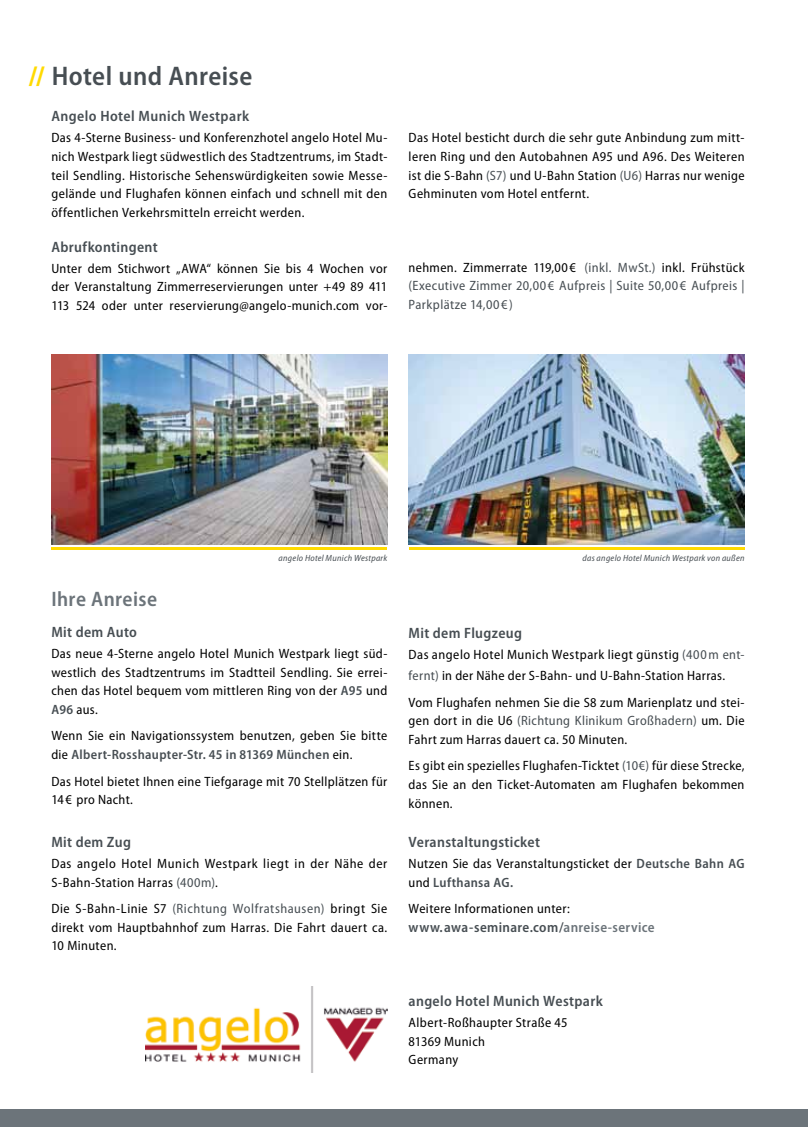
<style>
.page{position:relative;width:808px;height:1127px;background:#fff}
.page>*{position:absolute;margin:0;border:0;box-sizing:border-box;transform-origin:0 0}
.t1{font:600 semi-condensed 27px "Myriad Pro";letter-spacing:.015em;color:#474e53}
.t2{font:600 semi-condensed 21px "Myriad Pro";letter-spacing:.02em;color:#6c747a}
.t3{font:600 semi-condensed 15px "Myriad Pro";letter-spacing:.025em;color:#474e53}
.t4{font:600 semi-condensed 14.25px "Myriad Pro";letter-spacing:.025em;color:#474e53}
.t5{font:semi-condensed 13.5px/18.6px "Myriad Pro";letter-spacing:.025em;color:#000;text-align:justify}
.t6{font:semi-condensed 13.5px/18.6px "Myriad Pro";letter-spacing:.03em;color:#474e53;text-align:justify}
.t7{font:semi-condensed 13.5px/18.6px "Myriad Pro";letter-spacing:.045em;color:#000}
.t8{font:italic semi-condensed 9px "Myriad Pro";letter-spacing:.03em;color:#474e53}
.s1{font-weight:700;font-stretch:normal;color:#ffda00}
.s2{color:#474e53}
.s3{color:#000}
.s4{font-weight:600;color:#474e53}
.s5{color:#6c747a}
</style>
<div class="page">
<div style="left:0;top:1110px;width:808px;height:17px;background:#6c747a"></div>
<hr style="left:51px;top:547px;width:336px;height:3px;background:#ffda00">
<hr style="left:409px;top:547px;width:335px;height:3px;background:#ffda00">
<img style="left:51px;top:354px;width:336px;height:190px">
<img style="left:409px;top:354px;width:335px;height:190px">
<img style="left:146px;top:986px;width:241px;height:87px">
<h1 class="t1" style="left:28px;top:61px;width:225px"><span class="s1">//</span> Hotel und Anreise</h1>
<p class="t3" style="left:51px;top:108px;width:199px">Angelo Hotel Munich Westpark</p>
<p class="t5" style="left:51px;top:129px;width:337px">Das 4-Sterne Business- und Konferenzhotel angelo Hotel Mu&shy;nich Westpark liegt südwestlich des Stadtzentrums, im Stadt&shy;teil Sendling. Historische Sehenswürdigkeiten sowie Messe&shy;gelände und Flughafen können einfach und schnell mit den öffentlichen Verkehrsmitteln erreicht werden.</p>
<p class="t5" style="left:409px;top:129px;width:337px">Das Hotel besticht durch die sehr gute Anbindung zum mitt&shy;leren Ring und den Autobahnen A95 und A96. Des Weiteren ist die S-Bahn <span class="s2">(S7)</span> und U-Bahn Station <span class="s2">(U6)</span> Harras nur wenige Gehminuten vom Hotel entfernt.</p>
<p class="t3" style="left:51px;top:238px;width:108px">Abrufkontingent</p>
<p class="t5" style="left:51px;top:259px;width:337px">Unter dem Stichwort „AWA“ können Sie bis 4 Wochen vor der Veranstaltung Zimmerreservierungen unter +49 89 411<br>113 524 oder unter reservierung@angelo-munich.com vor-</p>
<p class="t6" style="left:409px;top:258px;width:337px"><span class="s3">nehmen. Zimmerrate 119,00€</span> (inkl. MwSt.) <span class="s3">inkl. Frühstück </span>(Executive Zimmer 20,00€ Aufpreis | Suite 50,00€ Aufpreis | Parkplätze 14,00€)</p>
<h2 class="t2" style="left:51px;top:587px;width:107px">Ihre Anreise</h2>
<p class="t8" style="left:279px;top:553px;width:110px">angelo Hotel Munich Westpark</p>
<p class="t8" style="left:582px;top:553px;width:163px">das angelo Hotel Munich Westpark von außen</p>
<p class="t3" style="left:51px;top:623px;width:87px">Mit dem Auto</p>
<p class="t5" style="left:51px;top:644px;width:337px">Das neue 4-Sterne angelo Hotel Munich Westpark liegt süd&shy;westlich des Stadtzentrums im Stadtteil Sendling. Sie errei&shy;chen das Hotel bequem vom mittleren Ring von der <span class="s4">A95</span> und <span class="s4">A96</span> aus.</p>
<p class="t5" style="left:51px;top:727px;width:337px">Wenn Sie ein Navigationssystem benutzen, geben Sie bitte die <span class="s4">Albert-Rosshaupter-Str. 45 in 81369 München</span> ein.</p>
<p class="t5" style="left:51px;top:772px;width:337px">Das Hotel bietet Ihnen eine Tiefgarage mit 70 Stellplätzen für<br>14€ pro Nacht.</p>
<p class="t3" style="left:51px;top:833px;width:81px">Mit dem Zug</p>
<p class="t7" style="left:51px;top:854px;width:337px">Das angelo Hotel Munich Westpark liegt in der Nähe der<br>S-Bahn-Station Harras <span class="s2">(400m)</span>.</p>
<p class="t5" style="left:51px;top:900px;width:337px">Die S-Bahn-Linie S7 <span class="s2">(Richtung Wolfratshausen)</span> bringt Sie direkt vom Hauptbahnhof zum Harras. Die Fahrt dauert ca.<br>10 Minuten.</p>
<p class="t3" style="left:409px;top:624px;width:115px">Mit dem Flugzeug</p>
<p class="t5" style="left:409px;top:644px;width:337px;line-height:21.3px">Das angelo Hotel Munich Westpark liegt günstig <span class="s2">(400m ent&shy;fernt)</span> in der Nähe der S-Bahn- und U-Bahn-Station Harras.</p>
<p class="t5" style="left:409px;top:693px;width:337px">Vom Flughafen nehmen Sie die S8 zum Marienplatz und stei&shy;gen dort in die U6 <span class="s2">(Richtung Klinikum Großhadern)</span> um. Die Fahrt zum Harras dauert ca. 50 Minuten.</p>
<p class="t5" style="left:409px;top:757px;width:337px">Es gibt ein spezielles Flughafen-Ticktet <span class="s2">(10€)</span> für diese Strecke, das Sie an den Ticket-Automaten am Flughafen bekommen können.</p>
<p class="t3" style="left:409px;top:833px;width:133px">Veranstaltungsticket</p>
<p class="t5" style="left:409px;top:854px;width:337px">Nutzen Sie das Veranstaltungsticket der <span class="s4">Deutsche Bahn AG </span>und <span class="s4">Lufthansa AG.</span></p>
<p class="t5" style="left:409px;top:899px;width:163px">Weitere Informationen unter:</p>
<p class="t4" style="left:409px;top:919px;width:248px">www.awa-seminare.com/<span class="s5">anreise-service</span></p>
<p class="t3" style="left:409px;top:992px;width:196px">angelo Hotel Munich Westpark</p>
<p class="t5" style="left:409px;top:1013px;width:160px;text-align:left">Albert-Roßhaupter Straße 45<br>81369 Munich<br>Germany</p>
</div>
